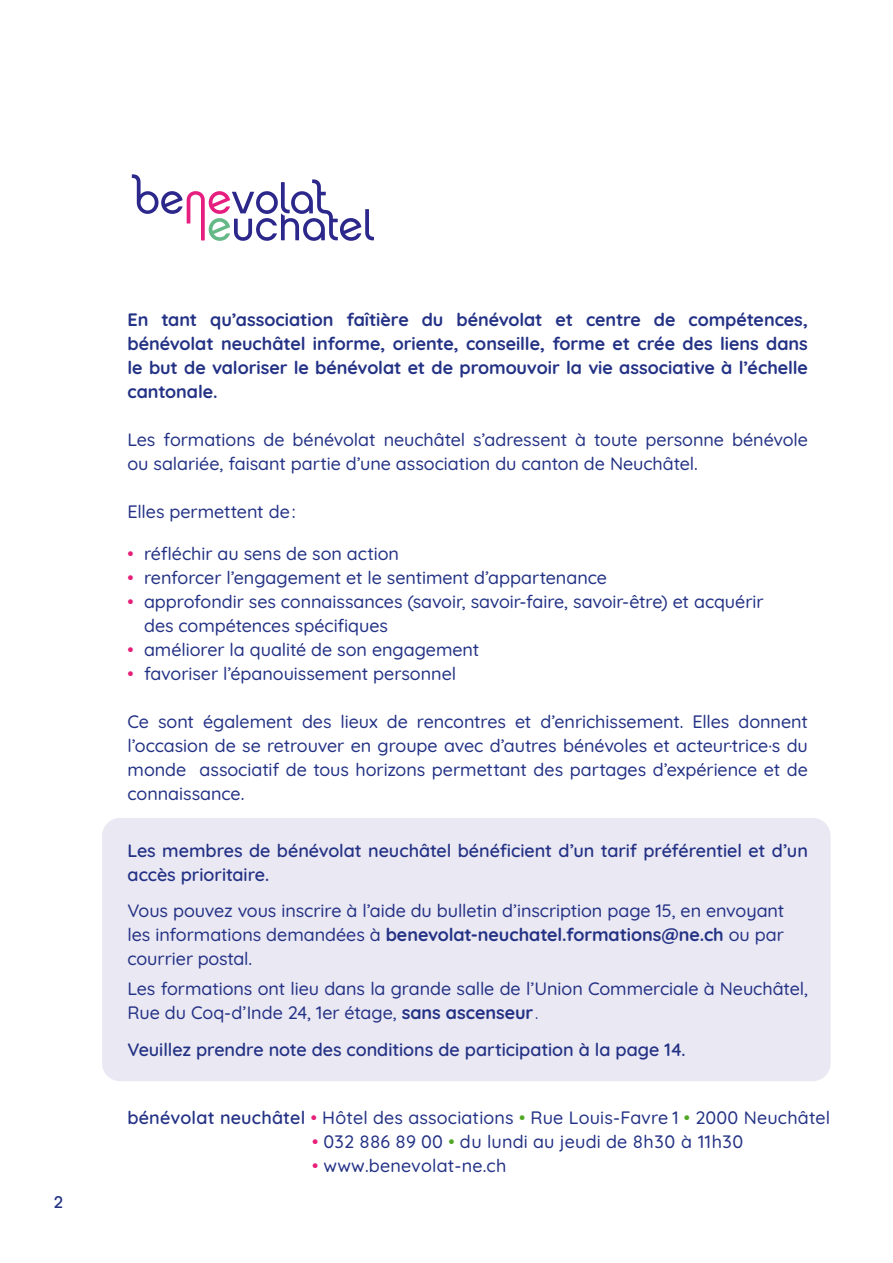
<style>
.page{position:relative;width:893px;height:1263px;background:#fff}
.page>*{position:absolute;margin:0;border:0;box-sizing:border-box;transform-origin:0 0}
.List_Paragraph{font:500 18px/24px "Quicksand";letter-spacing:-.005em;color:#243285}
.List_Paragraph-2{font:700 18px/24px "Quicksand";letter-spacing:-.005em;color:#243285;text-align:justify}
.List_Paragraph-3{font:600 18px/24px "Quicksand";letter-spacing:-.005em;color:#243285}
.t1{font:500 18px "All Round Gothic";color:#243285}
.s1{color:#e61f79}
.s2{font-weight:700}
.s3{font-weight:400}
.s4{font-weight:600}
.s5{color:#52a725}
</style>
<div class="page">
<div style="left:102px;top:818px;width:729px;height:263px;background:#eae8f3;border-radius:18px"></div>
<svg style="left:132px;top:174px;width:242px;height:67px"></svg>
<p class="t1" style="left:54px;top:1192px;width:10px">2</p>
<p class="List_Paragraph-2" style="left:128px;top:305px;width:682px">En tant qu’association faîtière du bénévolat et centre de compétences, bénévolat neuchâtel informe, oriente, conseille, forme et crée des liens dans le but de valoriser le bénévolat et de promouvoir la vie associative à l’échelle cantonale.</p>
<p class="List_Paragraph" style="left:128px;top:425px;width:682px">Les formations de bénévolat neuchâtel s’adressent à toute personne bénévole ou salariée, faisant partie d’une association du canton de Neuchâtel.</p>
<p class="List_Paragraph" style="left:128px;top:497px;width:170px">Elles permettent de :</p>
<p class="List_Paragraph" style="left:128px;top:539px;width:273px"><span class="s1">•</span> réfléchir au sens de son action</p>
<p class="List_Paragraph" style="left:128px;top:563px;width:481px"><span class="s1">•</span> renforcer l’engagement et le sentiment d’appartenance</p>
<p class="List_Paragraph" style="left:144px;top:587px;width:621px;text-indent:-17px"><span class="s1">•</span> approfondir ses connaissances (savoir, savoir-faire, savoir-être) et acquérir des compétences spécifiques</p>
<p class="List_Paragraph" style="left:128px;top:635px;width:353px"><span class="s1">•</span> améliorer la qualité de son engagement</p>
<p class="List_Paragraph" style="left:128px;top:659px;width:330px"><span class="s1">•</span> favoriser l’épanouissement personnel</p>
<p class="List_Paragraph" style="left:128px;top:707px;width:682px;text-align:justify">Ce sont également des lieux de rencontres et d’enrichissement. Elles donnent l’occasion de se retrouver en groupe avec d’autres bénévoles et acteur·trice·s du monde associatif de tous horizons permettant des partages d’expérience et de connaissance.</p>
<p class="List_Paragraph-3" style="left:128px;top:836px;width:682px">Les membres de bénévolat neuchâtel bénéficient d’un tarif préférentiel et d’un accès prioritaire.</p>
<p class="List_Paragraph" style="left:128px;top:896px;width:658px;text-align:justify">Vous pouvez vous inscrire à l’aide du bulletin d’inscription page 15, en envoyant les informations demandées à <span class="s2">benevolat-neuchatel.formations@ne.ch</span> ou par courrier postal.</p>
<p class="List_Paragraph" style="left:128px;top:974px;width:682px">Les formations ont lieu dans la grande salle de l’Union Commerciale à Neuchâtel,<br>Rue du Coq-d’Inde 24, 1er étage, <span class="s2">sans ascenseur</span> <span class="s3">.</span></p>
<p class="List_Paragraph-3" style="left:128px;top:1036px;width:560px">Veuillez prendre note des conditions de participation à la page 14.</p>
<p class="List_Paragraph" style="left:128px;top:1103px;width:704px"><span class="s4">bénévolat neuchâtel</span> <span class="s1">•</span> Hôtel des associations <span class="s5">•</span> Rue Louis-Favre 1 <span class="s5">•</span> 2000 Neuchâtel</p>
<p class="List_Paragraph" style="left:312px;top:1127px;width:433px"><span class="s1">•</span> 032 886 89 00 <span class="s5">•</span> du lundi au jeudi de 8h30 à 11h30</p>
<p class="List_Paragraph" style="left:312px;top:1151px;width:196px"><span class="s1">•</span> www.benevolat-ne.ch</p>
</div>
